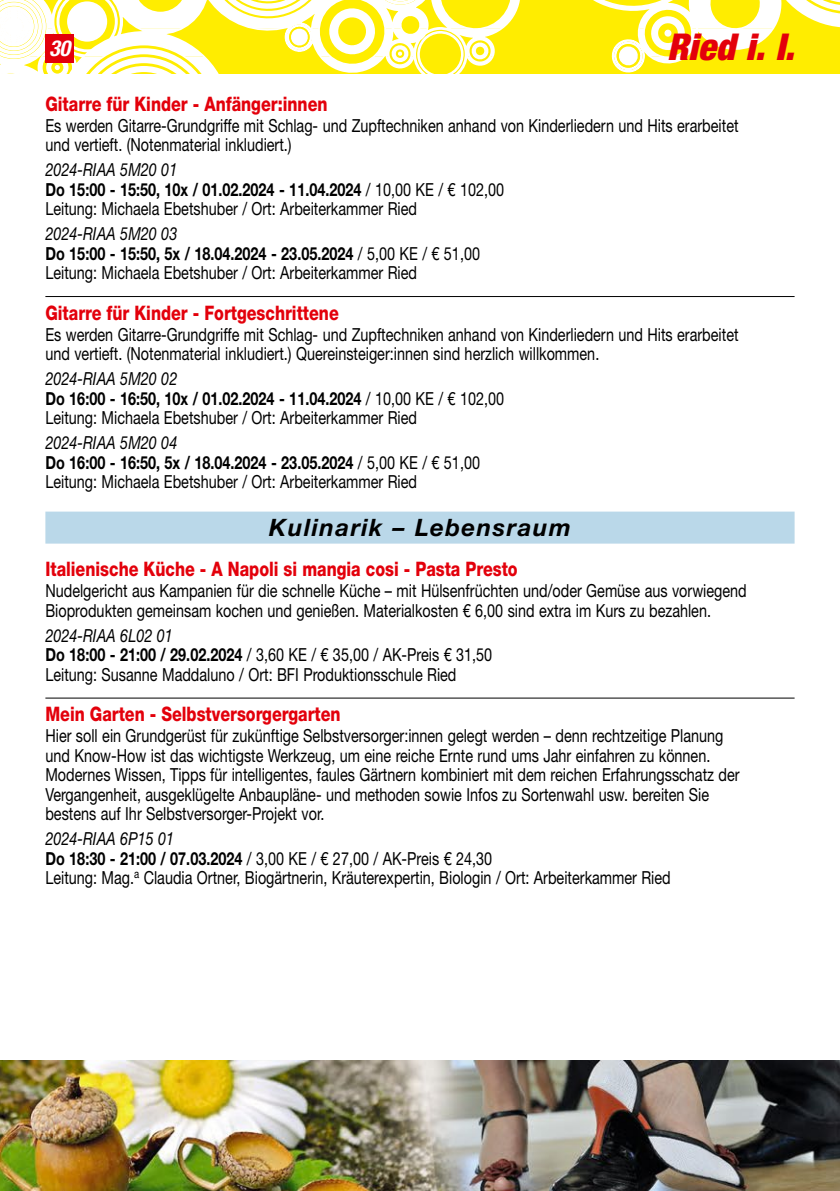
<style>
.page{position:relative;width:840px;height:1191px;background:#fff}
.page>*{position:absolute;margin:0;border:0;box-sizing:border-box;transform-origin:0 0}
.t1{font:italic 900 condensed 37px "Helvetica Neue LT Std";color:#e3000b}
.t2{font:italic 700 24px "Helvetica Neue LT Std";letter-spacing:.06em;color:#000}
.t3{font:italic 700 condensed 22px "Helvetica Neue LT Std";color:#fff}
.t4{font:800 20px "Helvetica Neue LT Std";color:#e3000b;scale:.8 1}
.t5{font:18px/19.4px "Helvetica Neue LT Std";color:#000;scale:.8 1}
.s1{font-style:italic}
.s2{font-weight:700}
</style>
<div class="page">
<svg style="left:0;top:0;width:840px;height:74px"></svg>
<div style="left:45px;top:34px;width:29px;height:28px;background:#e3000b"></div>
<hr style="left:45px;top:296px;width:749px;height:1px;background:#000">
<div style="left:45px;top:511px;width:749px;height:32px;background:#bad8e9"></div>
<hr style="left:45px;top:697px;width:749px;height:1px;background:#000">
<img style="left:0;top:1060px;width:839px;height:131px">
<p class="t3" style="left:49px;top:35px;width:23px">30</p>
<h1 class="t1" style="left:666px;top:24px;width:129px">Ried i. I.</h1>
<p class="t4" style="left:45px;top:92px;width:354px">Gitarre für Kinder - Anfänger:innen</p>
<p class="t5" style="left:45px;top:115px;width:867px">Es werden Gitarre-Grundgriffe mit Schlag- und Zupftechniken anhand von Kinderliedern und Hits erarbeitet und vertieft. (Notenmaterial inkludiert.)</p>
<p class="t5" style="left:45px;top:160px;width:574px"><span class="s1">2024-RIAA 5M20 01<br></span><span class="s2">Do 15:00 - 15:50, 10x / 01.02.2024 - 11.04.2024</span> / 10,00 KE / € 102,00<br>Leitung: Michaela Ebetshuber / Ort: Arbeiterkammer Ried</p>
<p class="t5" style="left:45px;top:224px;width:544px"><span class="s1">2024-RIAA 5M20 03<br></span><span class="s2">Do 15:00 - 15:50, 5x / 18.04.2024 - 23.05.2024</span> / 5,00 KE / € 51,00<br>Leitung: Michaela Ebetshuber / Ort: Arbeiterkammer Ried</p>
<p class="t4" style="left:45px;top:301px;width:368px">Gitarre für Kinder - Fortgeschrittene</p>
<p class="t5" style="left:45px;top:324px;width:867px">Es werden Gitarre-Grundgriffe mit Schlag- und Zupftechniken anhand von Kinderliedern und Hits erarbeitet und vertieft. (Notenmaterial inkludiert.) Quereinsteiger:innen sind herzlich willkommen.</p>
<p class="t5" style="left:45px;top:369px;width:574px"><span class="s1">2024-RIAA 5M20 02<br></span><span class="s2">Do 16:00 - 16:50, 10x / 01.02.2024 - 11.04.2024</span> / 10,00 KE / € 102,00<br>Leitung: Michaela Ebetshuber / Ort: Arbeiterkammer Ried</p>
<p class="t5" style="left:45px;top:433px;width:544px"><span class="s1">2024-RIAA 5M20 04<br></span><span class="s2">Do 16:00 - 16:50, 5x / 18.04.2024 - 23.05.2024</span> / 5,00 KE / € 51,00<br>Leitung: Michaela Ebetshuber / Ort: Arbeiterkammer Ried</p>
<h2 class="t2" style="left:269px;top:512px;width:303px">Kulinarik – Lebensraum</h2>
<p class="t4" style="left:45px;top:557px;width:591px">Italienische Küche - A Napoli si mangia cosi - Pasta Presto</p>
<p class="t5" style="left:45px;top:581px;width:877px">Nudelgericht aus Kampanien für die schnelle Küche – mit Hülsenfrüchten und/oder Gemüse aus vorwiegend<br>Bioprodukten gemeinsam kochen und genießen. Materialkosten € 6,00 sind extra im Kurs zu bezahlen.</p>
<p class="t5" style="left:45px;top:625px;width:559px"><span class="s1">2024-RIAA 6L02 01<br></span><span class="s2">Do 18:00 - 21:00 / 29.02.2024</span> / 3,60 KE / € 35,00 / AK-Preis € 31,50<br>Leitung: Susanne Maddaluno / Ort: BFI Produktionsschule Ried</p>
<p class="t4" style="left:45px;top:702px;width:370px">Mein Garten - Selbstversorgergarten</p>
<p class="t5" style="left:45px;top:726px;width:868px">Hier soll ein Grundgerüst für zukünftige Selbstversorger:innen gelegt werden – denn rechtzeitige Planung und Know-How ist das wichtigste Werkzeug, um eine reiche Ernte rund ums Jahr einfahren zu können.<br>Modernes Wissen, Tipps für intelligentes, faules Gärtnern kombiniert mit dem reichen Erfahrungsschatz der Vergangenheit, ausgeklügelte Anbaupläne- und methoden sowie Infos zu Sortenwahl usw. bereiten Sie bestens auf Ihr Selbstversorger-Projekt vor.</p>
<p class="t5" style="left:45px;top:828px;width:782px"><span class="s1">2024-RIAA 6P15 01<br></span><span class="s2">Do 18:30 - 21:00 / 07.03.2024</span> / 3,00 KE / € 27,00 / AK-Preis € 24,30<br>Leitung: Mag.<sup>a</sup> Claudia Ortner, Biogärtnerin, Kräuterexpertin, Biologin / Ort: Arbeiterkammer Ried</p>
</div>
